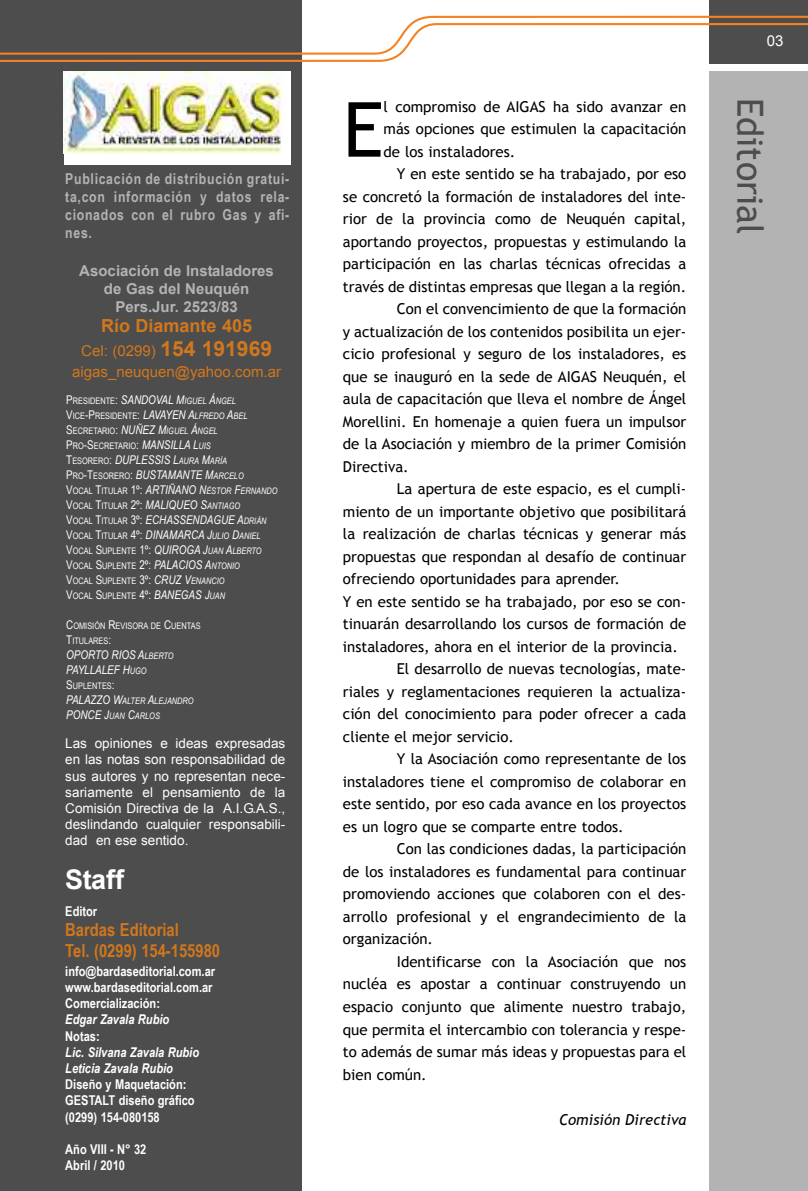
<style>
.page{position:relative;width:808px;height:1191px;background:#fff}
.page>*{position:absolute;margin:0;border:0;box-sizing:border-box;transform-origin:0 0}
.t1{font:76.05px "Trebuchet MS";color:#000}
.t2{font:36px "Trebuchet MS";color:#4d4d4d}
.t3{font:700 27px "Arial";letter-spacing:-.01em;color:#fff}
.t4{font:700 18px/21.6px "Arial Narrow";color:#d1771d}
.t5{font:700 18px "Arial";color:#d1771d}
.t6{font:15px/22.5px "Trebuchet MS";color:#000;text-align:justify}
.t7{font:700 15px/18px "Arial Narrow";letter-spacing:.045em;color:#b3b3b3;text-align:justify}
.t8{font:700 15px/18px "Arial";color:#b3b3b3;text-align:center}
.t9{font:15px/20.9px "Arial";color:#d1771d;text-align:center}
.t10{font:italic 15px "Trebuchet MS";color:#000}
.t11{font:15px "Arial";color:#fff}
.t12{font:13.5px/16.2px "Arial";color:#fff;text-align:justify}
.t13{font:700 13.5px/16.2px "Arial Narrow";color:#fff}
.t14{font:italic 700 13.5px/16.2px "Arial Narrow";color:#fff}
.t15{font:italic 12px/15px "Arial Narrow";color:#fff}
.t16{font:9px/15px "Arial Narrow";color:#fff}
.t17{font:italic 9px/15px "Arial Narrow";color:#fff}
.s1{font-weight:700;font-size:21px}
.s2{font-style:normal}
.s3{font-style:normal;font-size:9px}
.s4{font-size:9px}
.s5{font-size:12px}
.s6{font-style:italic;font-size:12px}
.s7{font-style:italic}
.s8{font-style:normal;font-size:12px}
</style>
<div class="page">
<div style="left:709px;top:0;width:99px;height:64px;background:#4d4d4d"></div>
<div style="left:0;top:0;width:302px;height:1191px;background:#4d4d4d"></div>
<div style="left:64px;top:71px;width:226px;height:94px;background:#fff"></div>
<img style="left:64px;top:71px;width:218px;height:82px">
<div style="left:709px;top:71px;width:99px;height:1120px;background:#b3b3b3"></div>
<svg style="left:1px;top:15px;width:807px;height:47px"></svg>
<p class="t7" style="left:65px;top:169px;width:226px">Publicación de distribución gratui&shy;ta,con información y datos rela&shy;cionados con el rubro Gas y afi&shy;nes.</p>
<p class="t8" style="left:79px;top:262px;width:196px">Asociación de Instaladores de Gas del Neuquén<br>Pers.Jur. 2523/83</p>
<p class="t5" style="left:101px;top:316px;width:153px">Río Diamante 405</p>
<p class="t9" style="left:72px;top:340px;width:210px">Cel: (0299) <span class="s1">154 191969 </span>aigas_neuquen@yahoo.com.ar</p>
<p class="t15" style="left:66px;top:392px;width:171px"><span class="s2">P</span><span class="s3">RESIDENTE</span><span class="s2">:</span> SANDOVAL M<span class="s4">IGUEL</span> Á<span class="s4">NGEL</span></p>
<p class="t16" style="left:66px;top:408px;width:183px"><span class="s5">V</span>ICE<span class="s5">-P</span>RESIDENTE<span class="s5">:</span> <span class="s6">LAVAYEN A</span><span class="s7">LFREDO</span> <span class="s6">A</span><span class="s7">BEL<br></span><span class="s5">S</span>ECRETARIO<span class="s5">:</span> <span class="s6">NUÑEZ M</span><span class="s7">IGUEL</span> <span class="s6">Á</span><span class="s7">NGEL<br></span><span class="s5">P</span>RO<span class="s5">-S</span>ECRETARIO<span class="s5">:</span> <span class="s6">MANSILLA L</span><span class="s7">UIS</span></p>
<p class="t15" style="left:66px;top:452px;width:179px"><span class="s2">T</span><span class="s3">ESORERO</span><span class="s2">:</span> DUPLESSIS L<span class="s4">AURA</span> M<span class="s4">ARÍA<br></span><span class="s2">P</span><span class="s3">RO</span><span class="s2">-T</span><span class="s3">ESORERO</span><span class="s2">:</span> BUSTAMANTE M<span class="s4">ARCELO</span></p>
<p class="t16" style="left:66px;top:483px;width:213px"><span class="s5">V</span>OCAL <span class="s5">T</span>ITULAR <span class="s5">1º:</span> <span class="s6">ARTIÑANO N</span><span class="s7">ÉSTOR</span> <span class="s6">F</span><span class="s7">ERNANDO<br></span><span class="s5">V</span>OCAL <span class="s5">T</span>ITULAR <span class="s5">2º:</span> <span class="s6">MALIQUEO S</span><span class="s7">ANTIAGO</span></p>
<p class="t15" style="left:66px;top:512px;width:202px"><span class="s2">V</span><span class="s3">OCAL</span> <span class="s2">T</span><span class="s3">ITULAR</span> <span class="s2">3º:</span> ECHASSENDAGUE A<span class="s4">DRIÁN<br></span><span class="s2">V</span><span class="s3">OCAL</span> <span class="s2">T</span><span class="s3">ITULAR</span> <span class="s2">4º:</span> DINAMARCA J<span class="s4">ULIO</span> D<span class="s4">ANIEL</span></p>
<p class="t16" style="left:66px;top:543px;width:197px"><span class="s5">V</span>OCAL <span class="s5">S</span>UPLENTE <span class="s5">1º:</span> <span class="s6">QUIROGA J</span><span class="s7">UAN</span> <span class="s6">A</span><span class="s7">LBERTO </span><span class="s5">V</span>OCAL <span class="s5">S</span>UPLENTE <span class="s5">2º:</span> <span class="s6">PALACIOS A</span><span class="s7">NTONIO </span><span class="s5">V</span>OCAL <span class="s5">S</span>UPLENTE <span class="s5">3º:</span> <span class="s6">CRUZ V</span><span class="s7">ENANCIO<br></span><span class="s5">V</span>OCAL <span class="s5">S</span>UPLENTE <span class="s5">4º:</span> <span class="s6">BANEGAS J</span><span class="s7">UAN</span></p>
<p class="t16" style="left:66px;top:618px;width:136px"><span class="s5">C</span>OMISIÓN <span class="s5">R</span>EVISORA DE <span class="s5">C</span>UENTAS<br><span class="s5">T</span>ITULARES<span class="s5">:</span></p>
<p class="t15" style="left:66px;top:647px;width:109px">OPORTO RIOS A<span class="s4">LBERTO<br></span>PAYLLALEF H<span class="s4">UGO</span></p>
<p class="t17" style="left:66px;top:678px;width:129px"><span class="s8">S</span><span class="s2">UPLENTES</span><span class="s8">:<br></span><span class="s5">PALAZZO W</span>ALTER <span class="s5">A</span>LEJANDRO<br><span class="s5">PONCE J</span>UAN <span class="s5">C</span>ARLOS</p>
<p class="t12" style="left:65px;top:735px;width:222px">Las opiniones e ideas expresadas en las notas son responsabilidad de sus autores y no representan nece&shy;sariamente el pensamiento de la Comisión Directiva de la A.I.G.A.S., deslindando cualquier responsabili&shy;dad en ese sentido.</p>
<h3 class="t3" style="left:65px;top:864px;width:60px">Staff</h3>
<p class="t13" style="left:65px;top:903px;width:33px">Editor</p>
<p class="t4" style="left:65px;top:918px;width:156px">Bardas Editorial<br>Tel. (0299) 154-155980</p>
<p class="t13" style="left:65px;top:962px;width:151px">info@bardaseditorial.com.ar www.bardaseditorial.com.ar<br>Comercialización:</p>
<p class="t14" style="left:65px;top:1011px;width:105px">Edgar Zavala Rubio</p>
<p class="t13" style="left:65px;top:1027px;width:36px">Notas:</p>
<p class="t14" style="left:65px;top:1043px;width:135px">Lic. Silvana Zavala Rubio<br>Leticia Zavala Rubio</p>
<p class="t13" style="left:65px;top:1076px;width:131px">Diseño y Maquetación:<br>GESTALT diseño gráfico (0299) 154-080158</p>
<p class="t13" style="left:65px;top:1141px;width:83px">Año VIII - N° 32<br>Abril / 2010</p>
<h1 class="t1" style="left:343px;top:85px;width:42px">E</h1>
<p class="t6" style="left:384px;top:95px;width:304px">l compromiso de AIGAS ha sido avanzar en más opciones que estimulen la capacitación de los instaladores.</p>
<p class="t6" style="left:397px;top:162px;width:291px">Y en este sentido se ha trabajado, por eso</p>
<p class="t6" style="left:343px;top:185px;width:345px">se concretó la formación de instaladores del inte-</p>
<p class="t6" style="left:343px;top:207px;width:345px">rior de la provincia como de Neuquén capital,</p>
<p class="t6" style="left:343px;top:230px;width:345px">aportando proyectos, propuestas y estimulando la</p>
<p class="t6" style="left:343px;top:252px;width:345px">participación en las charlas técnicas ofrecidas a</p>
<p class="t6" style="left:343px;top:275px;width:345px">través de distintas empresas que llegan a la región.</p>
<p class="t6" style="left:397px;top:297px;width:291px">Con el convencimiento de que la formación</p>
<p class="t6" style="left:343px;top:320px;width:345px">y actualización de los contenidos posibilita un ejer-</p>
<p class="t6" style="left:343px;top:342px;width:345px">cicio profesional y seguro de los instaladores, es</p>
<p class="t6" style="left:343px;top:365px;width:345px">que se inauguró en la sede de AIGAS Neuquén, el</p>
<p class="t6" style="left:343px;top:387px;width:345px">aula de capacitación que lleva el nombre de Ángel</p>
<p class="t6" style="left:343px;top:410px;width:345px">Morellini. En homenaje a quien fuera un impulsor</p>
<p class="t6" style="left:343px;top:432px;width:345px">de la Asociación y miembro de la primer Comisión</p>
<p class="t6" style="left:343px;top:455px;width:67px">Directiva.</p>
<p class="t6" style="left:397px;top:477px;width:291px">La apertura de este espacio, es el cumpli-</p>
<p class="t6" style="left:343px;top:500px;width:345px">miento de un importante objetivo que posibilitará</p>
<p class="t6" style="left:343px;top:522px;width:345px">la realización de charlas técnicas y generar más</p>
<p class="t6" style="left:343px;top:545px;width:345px">propuestas que respondan al desafío de continuar</p>
<p class="t6" style="left:343px;top:567px;width:279px">ofreciendo oportunidades para aprender.</p>
<p class="t6" style="left:343px;top:590px;width:345px">Y en este sentido se ha trabajado, por eso se con-</p>
<p class="t6" style="left:343px;top:612px;width:345px">tinuarán desarrollando los cursos de formación de</p>
<p class="t6" style="left:343px;top:635px;width:336px">instaladores, ahora en el interior de la provincia.</p>
<p class="t6" style="left:397px;top:657px;width:291px">El desarrollo de nuevas tecnologías, mate-</p>
<p class="t6" style="left:343px;top:680px;width:345px">riales y reglamentaciones requieren la actualiza-</p>
<p class="t6" style="left:343px;top:702px;width:345px">ción del conocimiento para poder ofrecer a cada</p>
<p class="t6" style="left:343px;top:725px;width:173px">cliente el mejor servicio.</p>
<p class="t6" style="left:397px;top:747px;width:291px">Y la Asociación como representante de los</p>
<p class="t6" style="left:343px;top:770px;width:345px">instaladores tiene el compromiso de colaborar en</p>
<p class="t6" style="left:343px;top:792px;width:345px">este sentido, por eso cada avance en los proyectos</p>
<p class="t6" style="left:343px;top:815px;width:282px">es un logro que se comparte entre todos.</p>
<p class="t6" style="left:397px;top:837px;width:291px">Con las condiciones dadas, la participación</p>
<p class="t6" style="left:343px;top:860px;width:345px">de los instaladores es fundamental para continuar</p>
<p class="t6" style="left:343px;top:882px;width:345px">promoviendo acciones que colaboren con el des-</p>
<p class="t6" style="left:343px;top:905px;width:345px">arrollo profesional y el engrandecimiento de la</p>
<p class="t6" style="left:343px;top:927px;width:92px">organización.</p>
<p class="t6" style="left:397px;top:950px;width:291px">Identificarse con la Asociación que nos</p>
<p class="t6" style="left:343px;top:972px;width:345px">nucléa es apostar a continuar construyendo un</p>
<p class="t6" style="left:343px;top:995px;width:345px">espacio conjunto que alimente nuestro trabajo,</p>
<p class="t6" style="left:343px;top:1017px;width:345px">que permita el intercambio con tolerancia y respe-</p>
<p class="t6" style="left:343px;top:1040px;width:345px">to además de sumar más ideas y propuestas para el</p>
<p class="t6" style="left:343px;top:1062px;width:85px">bien común.</p>
<p class="t10" style="left:559px;top:1110px;width:129px">Comisión Directiva</p>
<p class="t11" style="left:767px;top:32px;width:18px">03</p>
<h2 class="t2" style="left:771px;top:98px;width:138px;rotate:90deg">Editorial</h2>
</div>
